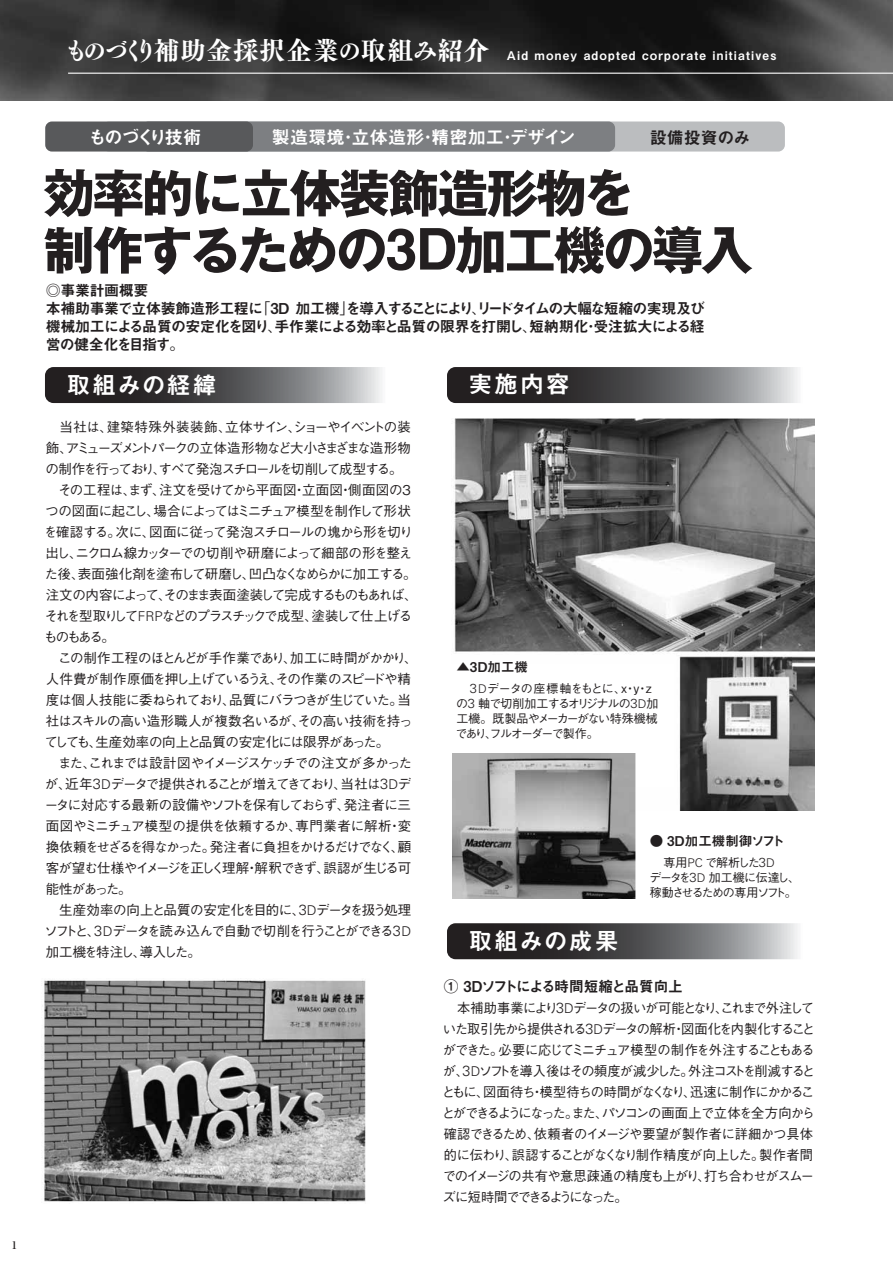
<style>
.page{position:relative;width:893px;height:1263px;background:#fff}
.page>*{position:absolute;margin:0;border:0;box-sizing:border-box;transform-origin:0 0}
.t1{font:51px/57px "Gothic MB101 Pr 6 N Bold 90 pv RKSJ H";letter-spacing:-.035em;color:#231f20}
.t2{font:25.5px "Tsuku BMD Min Std E 90 pv RKSJ H";letter-spacing:-.01em;color:#fff}
.t3{font:24px "Midashi Go Pro MB31 90 pv RKSJ H";letter-spacing:.075em;color:#fff}
.t4{font:18.15px "Midashi Go Pro MB31 90 pv RKSJ H";color:#fff}
.t5{font:18.15px "Midashi Go Pro MB31 90 pv RKSJ H";letter-spacing:-.12em;color:#fff}
.t6{font:16.95px "Midashi Go Pro MB31 90 pv RKSJ H";color:#231f20}
.t7{font:15px/18px "Midashi Go Pro MB31 90 pv RKSJ H";letter-spacing:-.05em;color:#231f20}
.t8{font:15px "Midashi Go Pro MB31 90 pv RKSJ H";letter-spacing:-.095em;color:#231f20}
.t9{font:13.5px/21px "Gothic BBB Pro Medium 90 pv RKSJ H";letter-spacing:-.09em;color:#231f20}
.t10{font:13.5px "Midashi Go Pro MB31 90 pv RKSJ H";color:#231f20}
.t11{font:12px/15px "Gothic BBB Pro Medium 90 pv RKSJ H";letter-spacing:-.1em;color:#231f20}
.t12{font:12px "Midashi Go Pro MB31 90 pv RKSJ H";letter-spacing:.1em;color:#fff}
.t13{font:10.5px "Ryumin Pro Bold 90 pv RKSJ H";color:#231f20}
.s1{font-family:"Gothic BBB Pro Medium 90 pv RKSJ H"}
.s2{font-family:"Helvetica";font-weight:700;font-size:57.6px}
.s3{font-family:"Univers 45";font-weight:300}
.s4{font-family:"Univers 45";font-weight:300;font-size:14.7px}
.s5{font-family:"Univers 45";font-weight:300;font-size:13.05px}
</style>
<div class="page">
<img style="left:0;top:0;width:892px;height:101px">
<img style="left:451px;top:418px;width:363px;height:392px">
<div style="left:448px;top:664px;width:226px;height:122px;background:#fff"></div>
<div style="left:102px;top:121px;width:683px;height:31px;background:#bbbdbf;border-radius:7px"></div>
<div style="left:142px;top:121px;width:473px;height:31px;background:#7d7f82;border-radius:7px"></div>
<div style="left:45px;top:121px;width:208px;height:31px;background:#58595b;border-radius:7px"></div>
<svg style="left:45px;top:367px;width:351px;height:36px;background:#616062"></svg>
<svg style="left:447px;top:367px;width:366px;height:36px;background:#616062"></svg>
<svg style="left:447px;top:923px;width:366px;height:36px;background:#626163"></svg>
<hr style="left:68px;top:73px;width:825px;height:1px;background:#fff">
<img style="left:42px;top:980px;width:324px;height:222px">
<img style="left:452px;top:754px;width:183px;height:144px">
<p class="t13" style="left:12px;top:1241px;width:7px">1</p>
<p class="t2" style="left:64px;top:41px;width:427px">ものづくり補助金採択企業の取組み紹介</p>
<p class="t12" style="left:507px;top:51px;width:271px">Aid money adopted corporate initiatives</p>
<p class="t4" style="left:272px;top:130px;width:306px">製造環境<span class="s1">・</span>立体造形<span class="s1">・</span>精密加工<span class="s1">・</span>デザイン</p>
<p class="t5" style="left:89px;top:130px;width:114px">ものづくり技術</p>
<p class="t6" style="left:650px;top:131px;width:102px">設備投資のみ</p>
<p class="t1" style="left:44px;top:172px;width:710px">効率的に立体装飾造形物を<br>制作するための<span class="s2">3D</span>加工機の導入</p>
<p class="t7" style="left:46px;top:283px;width:661px">◎事業計画概要<br>本補助事業で立体装飾造形工程に<span class="s1">「</span>3D 加工機<span class="s1">」</span>を導入することにより<span class="s1">、</span>リードタイムの大幅な短縮の実現及び機械加工による品質の安定化を図り<span class="s1">、</span>手作業による効率と品質の限界を打開し<span class="s1">、</span>短納期化<span class="s1">・</span>受注拡大による経営の健全化を目指す<span class="s1">。</span></p>
<p class="t3" style="left:66px;top:376px;width:152px">取組みの経緯</p>
<p class="t3" style="left:468px;top:375px;width:103px">実施内容</p>
<p class="t9" style="left:44px;top:419px;width:375px">　当社は、建築特殊外装装飾、立体サイン、ショーやイベントの装飾、アミューズメントパークの立体造形物など大小さまざまな造形物の制作を行っており、すべて発泡スチロールを切削して成型する。　その工程は、まず、注文を受けてから平面図・立面図・側面図の３つの図面に起こし、場合によってはミニチュア模型を制作して形状を確認する。次に、図面に従って発泡スチロールの塊から形を切り出し、ニクロム線カッターでの切削や研磨によって細部の形を整えた後、表面強化剤を塗布して研磨し、凹凸なくなめらかに加工する。注文の内容によって、そのまま表面塗装して完成するものもあれば、それを型取りして<span class="s3">FRP</span>などのプラスチックで成型、塗装して仕上げるものもある。<br>　この制作工程のほとんどが手作業であり、加工に時間がかかり、人件費が制作原価を押し上げているうえ、その作業のスピードや精度は個人技能に委ねられており、品質にバラつきが生じていた。当社はスキルの高い造形職人が複数名いるが、その高い技術を持ってしても、生産効率の向上と品質の安定化には限界があった。<br>　また、これまでは設計図やイメージスケッチでの注文が多かったが、近年<span class="s4">3</span><span class="s3">D</span>データで提供されることが増えてきており、当社は<span class="s4">3</span><span class="s3">D</span>データに対応する最新の設備やソフトを保有しておらず、発注者に三面図やミニチュア模型の提供を依頼するか、専門業者に解析・変換依頼をせざるを得なかった。発注者に負担をかけるだけでなく、顧客が望む仕様やイメージを正しく理解・解釈できず、誤認が生じる可能性があった。<br>　生産効率の向上と品質の安定化を目的に、<span class="s4">3</span><span class="s3">D</span>データを扱う処理ソフトと、<span class="s4">3</span><span class="s3">D</span>データを読み込んで自動で切削を行うことができる<span class="s4">3</span><span class="s3">D</span>加工機を特注し、導入した。</p>
<p class="t10" style="left:456px;top:661px;width:73px">▲3D加工機</p>
<p class="t11" style="left:455px;top:682px;width:205px;text-indent:14px"><span class="s5">3</span> <span class="s3">D</span>データの座標軸をもとに、ｘ・ｙ・ｚの<span class="s5">3</span> 軸で切削加工するオリジナルの<span class="s5">3</span><span class="s3">D</span>加工機。既製品やメーカーがない特殊機械であり、フルオーダーで製作。</p>
<p class="t3" style="left:468px;top:932px;width:152px">取組みの成果</p>
<p class="t10" style="left:650px;top:836px;width:136px"><span class="s1">●</span> 3D加工機制御ソフト</p>
<p class="t11" style="left:649px;top:857px;width:152px;text-indent:14px">専用<span class="s3">PC</span> で解析した<span class="s5">3</span><span class="s3">D<br></span>データを<span class="s5">3</span><span class="s3">D</span> 加工機に伝達し、稼動させるための専用ソフト。</p>
<p class="t8" style="left:444px;top:981px;width:241px">① 3Dソフトによる時間短縮と品質向上</p>
<p class="t9" style="left:442px;top:999px;width:375px">　本補助事業により<span class="s4">3</span><span class="s3">D</span>データの扱いが可能となり、これまで外注していた取引先から提供される<span class="s4">3</span><span class="s3">D</span>データの解析・図面化を内製化することができた。必要に応じてミニチュア模型の制作を外注することもあるが、<span class="s4">3</span><span class="s3">D</span>ソフトを導入後はその頻度が減少した。外注コストを削減するとともに、図面待ち・模型待ちの時間がなくなり、迅速に制作にかかることができるようになった。また、パソコンの画面上で立体を全方向から確認できるため、依頼者のイメージや要望が製作者に詳細かつ具体的に伝わり、誤認することがなくなり制作精度が向上した。製作者間でのイメージの共有や意思疎通の精度も上がり、打ち合わせがスムーズに短時間でできるようになった。</p>
</div>
